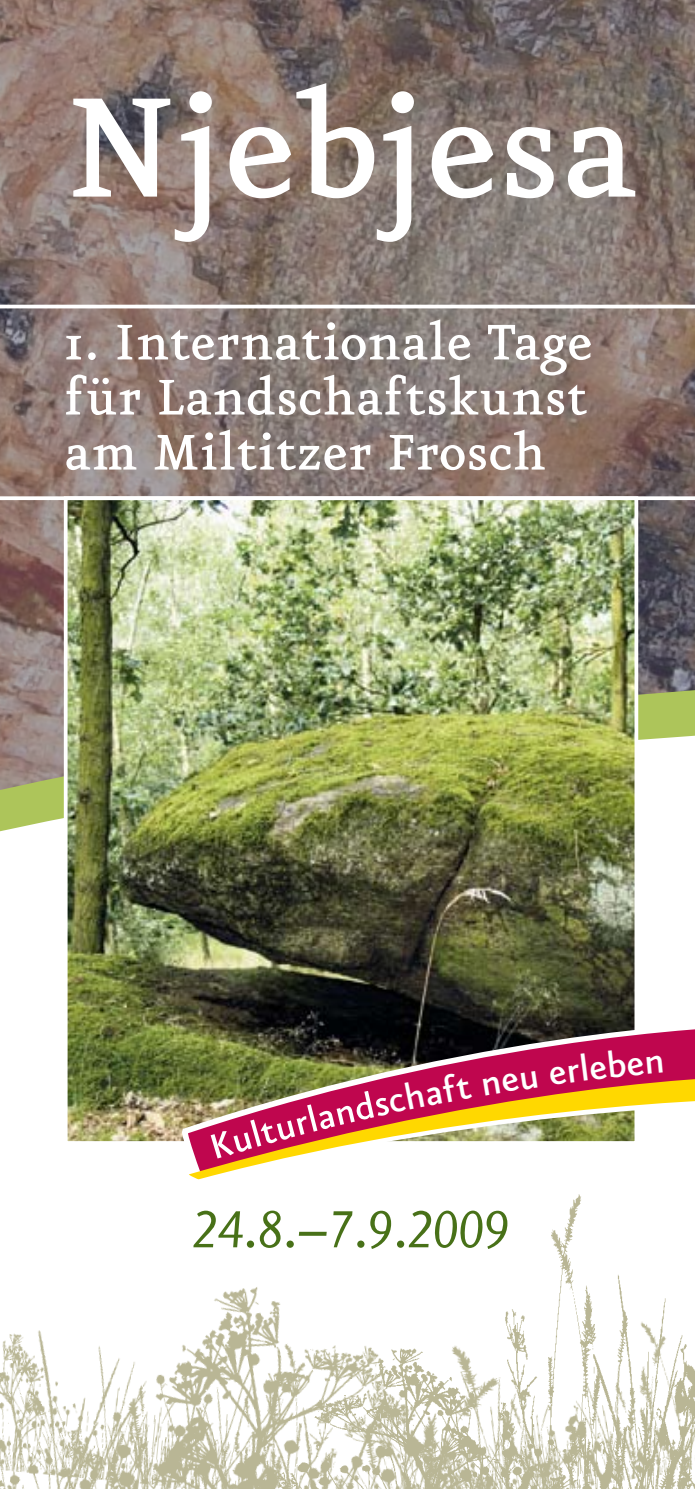
<style>
.page{position:relative;width:695px;height:1489px;background:#fff}
.page>*{position:absolute;margin:0;border:0;box-sizing:border-box;transform-origin:0 0}
.t1{font:500 170px "Eureka CE";color:#fff}
.t2{font:italic 62.5px "Eureka CE";letter-spacing:-.005em;color:#487118}
.t3{font:500 60px/55px "Eureka CE";color:#fff;text-align:justify}
</style>
<div class="page">
<img style="left:0;top:0;width:694px;height:686px">
<svg style="left:0;top:732px;width:694px;height:100px"></svg>
<img style="left:69px;top:501px;width:564px;height:638px">
<img style="left:0;top:1330px;width:296px;height:158px">
<img style="left:296px;top:1358px;width:398px;height:130px">
<svg style="left:0;top:496px;width:694px;height:4px"></svg>
<hr style="left:0;top:305px;width:694px;height:3px;background:#fff">
<img style="left:176px;top:757px;width:518px;height:601px">
<svg style="left:187px;top:1025px;width:507px;height:150px;background:#61403d"></svg>
<svg style="left:188px;top:1071px;width:506px;height:108px"></svg>
<svg style="left:210px;top:1070px;width:327px;height:88px"></svg>
<div style="left:549px;top:1048px;width:113px;height:37px;background:#bf064e"></div>
<h1 class="t1" style="left:64px;top:62px;width:575px">Njebjesa</h1>
<p class="t3" style="left:64px;top:316px;width:530px">1. Internationale Tage für Landschaftskunst am Miltitzer Frosch</p>
<p class="t2" style="left:192px;top:1198px;width:319px">24.8.–7.9.2009</p>
</div>
